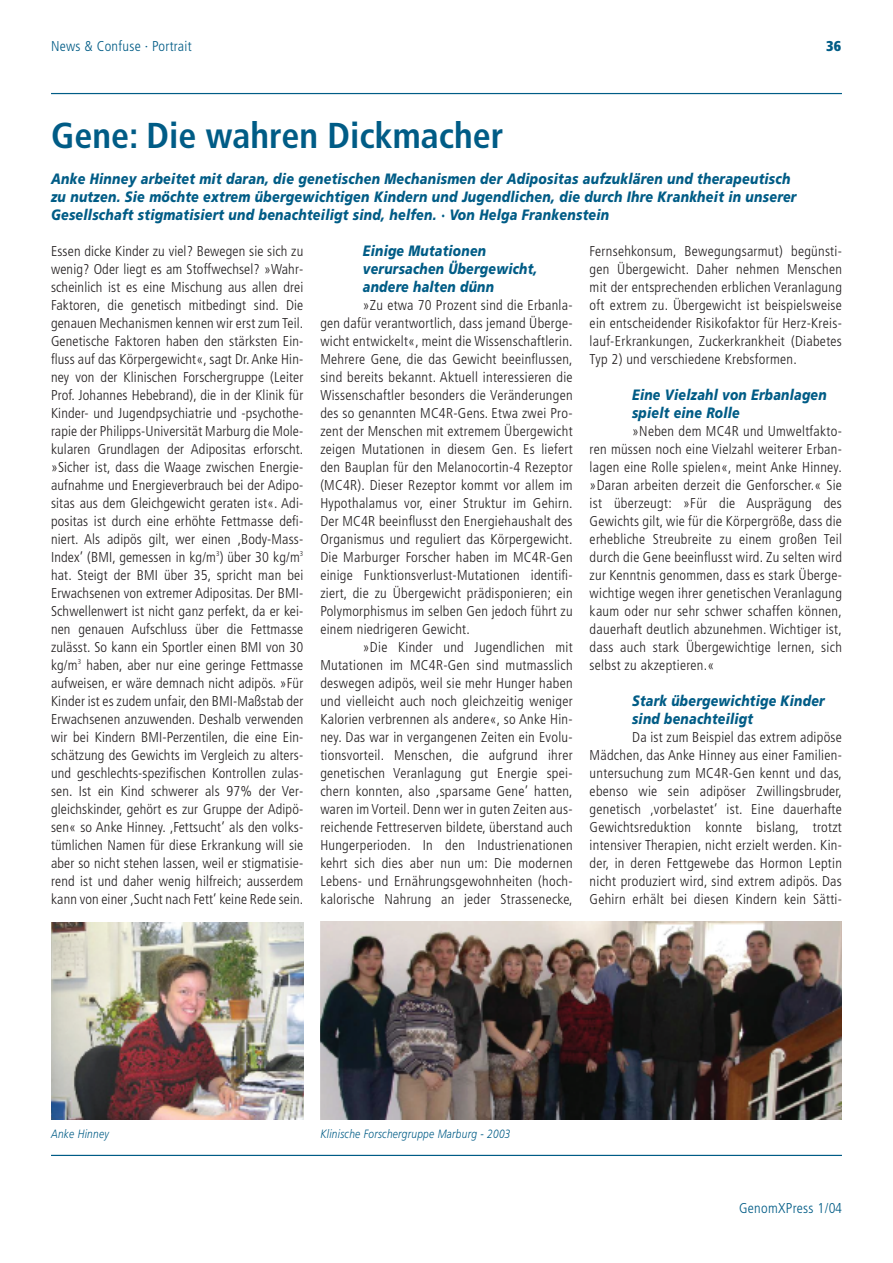
<style>
.page{position:relative;width:893px;height:1263px;background:#fff}
.page>*{position:absolute;margin:0;border:0;box-sizing:border-box;transform-origin:0 0}
.t1{font:700 condensed 36px "Frutiger LT";color:#005c86}
.t2{font:italic 900 15px/18px "Frutiger LT";letter-spacing:.02em;color:#005c86;scale:.84 1}
.t3{font:italic 900 15px/18px "Frutiger LT";letter-spacing:.02em;color:#005c86;scale:.83 1}
.t4{font:300 condensed 14.25px/18px "Frutiger LT";letter-spacing:.02em;color:#231f20;text-align:justify}
.t5{font:300 condensed 14.25px "Frutiger LT";letter-spacing:.02em;color:#005c86}
.t6{font:900 condensed 14.25px "Frutiger LT";color:#005c86}
.t7{font:italic 300 12px "Frutiger LT";letter-spacing:.03em;color:#005c86;scale:.84 1}
</style>
<div class="page">
<hr style="left:51px;top:93px;width:791px;height:1px;background:#005c86">
<hr style="left:51px;top:1155px;width:791px;height:1px;background:#005c86">
<img style="left:51px;top:922px;width:252px;height:198px">
<img style="left:320px;top:922px;width:522px;height:198px">
<p class="t5" style="left:51px;top:40px;width:142px">News &amp; Confuse · Portrait</p>
<p class="t6" style="left:826px;top:40px;width:17px">36</p>
<h1 class="t1" style="left:51px;top:121px;width:454px">Gene: Die wahren Dickmacher</h1>
<p class="t2" style="left:51px;top:170px;width:889px">Anke Hinney arbeitet mit daran, die genetischen Mechanismen der Adipositas aufzuklären und therapeutisch zu nutzen. Sie möchte extrem übergewichtigen Kindern und Jugendlichen, die durch Ihre Krankheit in unserer<br>Gesellschaft stigmatisiert und benachteiligt sind, helfen. · Von Helga Frankenstein</p>
<p class="t4" style="left:51px;top:243px;width:254px">Essen dicke Kinder zu viel? Bewegen sie sich zu wenig? Oder liegt es am Stoffwechsel? »Wahr&shy;scheinlich ist es eine Mischung aus allen drei Faktoren, die genetisch mitbedingt sind. Die genauen Mechanismen kennen wir erst zum Teil.<br>Genetische Faktoren haben den stärksten Ein&shy;fluss auf das Körpergewicht«, sagt Dr. Anke Hin&shy;ney von der Klinischen Forschergruppe (Leiter Prof. Johannes Hebebrand), die in der Klinik für Kinder- und Jugendpsychiatrie und -psychothe&shy;rapie der Philipps-Universität Marburg die Mole&shy;kularen Grundlagen der Adipositas erforscht. »Sicher ist, dass die Waage zwischen Energie&shy;aufnahme und Energieverbrauch bei der Adipo&shy;sitas aus dem Gleichgewicht geraten ist«. Adi&shy;positas ist durch eine erhöhte Fettmasse defi&shy;niert. Als adipös gilt, wer einen ‚Body-Mass-Index’ (BMI, gemessen in kg/m<sup>3</sup>) über 30 kg/m<sup>3 </sup>hat. Steigt der BMI über 35, spricht man bei Erwachsenen von extremer Adipositas. Der BMI-Schwellenwert ist nicht ganz perfekt, da er kei&shy;nen genauen Aufschluss über die Fettmasse zulässt. So kann ein Sportler einen BMI von 30 kg/m<sup>3</sup> haben, aber nur eine geringe Fettmasse aufweisen, er wäre demnach nicht adipös. »Für Kinder ist es zudem unfair, den BMI-Maßstab der Erwachsenen anzuwenden. Deshalb verwenden wir bei Kindern BMI-Perzentilen, die eine Ein&shy;schätzung des Gewichts im Vergleich zu alters&shy;und geschlechts-spezifischen Kontrollen zulas&shy;sen. Ist ein Kind schwerer als 97% der Ver&shy;gleichskinder, gehört es zur Gruppe der Adipö&shy;sen« so Anke Hinney. ‚Fettsucht’ als den volks&shy;tümlichen Namen für diese Erkrankung will sie aber so nicht stehen lassen, weil er stigmatisie&shy;rend ist und daher wenig hilfreich; ausserdem kann von einer ‚Sucht nach Fett’ keine Rede sein.</p>
<p class="t3" style="left:363px;top:242px;width:212px">Einige Mutationen verursachen Übergewicht, andere halten dünn</p>
<p class="t4" style="left:590px;top:243px;width:254px">Fernsehkonsum, Bewegungsarmut) begünsti&shy;gen Übergewicht. Daher nehmen Menschen mit der entsprechenden erblichen Veranlagung oft extrem zu. Übergewicht ist beispielsweise ein entscheidender Risikofaktor für Herz-Kreis&shy;lauf-Erkrankungen, Zuckerkrankheit (Diabetes Typ 2) und verschiedene Krebsformen.</p>
<p class="t3" style="left:632px;top:386px;width:236px">Eine Vielzahl von Erbanlagen spielt eine Rolle</p>
<p class="t4" style="left:590px;top:423px;width:254px;text-indent:43px">»Neben dem MC4R und Umweltfakto&shy;ren müssen noch eine Vielzahl weiterer Erban&shy;lagen eine Rolle spielen«, meint Anke Hinney. »Daran arbeiten derzeit die Genforscher.« Sie ist überzeugt: »Für die Ausprägung des Gewichts gilt, wie für die Körpergröße, dass die erhebliche Streubreite zu einem großen Teil durch die Gene beeinflusst wird. Zu selten wird zur Kenntnis genommen, dass es stark Überge&shy;wichtige wegen ihrer genetischen Veranlagung kaum oder nur sehr schwer schaffen können, dauerhaft deutlich abzunehmen. Wichtiger ist, dass auch stark Übergewichtige lernen, sich selbst zu akzeptieren.«</p>
<p class="t3" style="left:632px;top:692px;width:233px">Stark übergewichtige Kinder sind benachteiligt</p>
<p class="t4" style="left:590px;top:729px;width:254px;text-indent:43px">Da ist zum Beispiel das extrem adipöse Mädchen, das Anke Hinney aus einer Familien&shy;untersuchung zum MC4R-Gen kennt und das, ebenso wie sein adipöser Zwillingsbruder, genetisch ‚vorbelastet’ ist. Eine dauerhafte Gewichtsreduktion konnte bislang, trotzt intensiver Therapien, nicht erzielt werden. Kin&shy;der, in deren Fettgewebe das Hormon Leptin nicht produziert wird, sind extrem adipös. Das Gehirn erhält bei diesen Kindern kein Sätti-</p>
<p class="t4" style="left:320px;top:297px;width:254px;text-indent:43px">»Zu etwa 70 Prozent sind die Erbanla&shy;gen dafür verantwortlich, dass jemand Überge&shy;wicht entwickelt«, meint die Wissenschaftlerin.<br>Mehrere Gene, die das Gewicht beeinflussen, sind bereits bekannt. Aktuell interessieren die Wissenschaftler besonders die Veränderungen des so genannten MC4R-Gens. Etwa zwei Pro&shy;zent der Menschen mit extremem Übergewicht zeigen Mutationen in diesem Gen. Es liefert den Bauplan für den Melanocortin-4 Rezeptor (MC4R). Dieser Rezeptor kommt vor allem im Hypothalamus vor, einer Struktur im Gehirn.<br>Der MC4R beeinflusst den Energiehaushalt des Organismus und reguliert das Körpergewicht.<br>Die Marburger Forscher haben im MC4R-Gen einige Funktionsverlust-Mutationen identifi&shy;ziert, die zu Übergewicht prädisponieren; ein Polymorphismus im selben Gen jedoch führt zu einem niedrigeren Gewicht.</p>
<p class="t4" style="left:320px;top:639px;width:254px;text-indent:43px">»Die Kinder und Jugendlichen mit Mutationen im MC4R-Gen sind mutmasslich deswegen adipös, weil sie mehr Hunger haben und vielleicht auch noch gleichzeitig weniger Kalorien verbrennen als andere«, so Anke Hin&shy;ney. Das war in vergangenen Zeiten ein Evolu&shy;tionsvorteil. Menschen, die aufgrund ihrer genetischen Veranlagung gut Energie spei&shy;chern konnten, also ‚sparsame Gene’ hatten, waren im Vorteil. Denn wer in guten Zeiten aus&shy;reichende Fettreserven bildete, überstand auch Hungerperioden. In den Industrienationen kehrt sich dies aber nun um: Die modernen Lebens- und Ernährungsgewohnheiten (hoch&shy;kalorische Nahrung an jeder Strassenecke,</p>
<p class="t7" style="left:51px;top:1129px;width:70px">Anke Hinney</p>
<p class="t7" style="left:320px;top:1129px;width:228px">Klinische Forschergruppe Marburg - 2003</p>
<p class="t5" style="left:739px;top:1202px;width:104px">GenomXPress 1/04</p>
</div>
